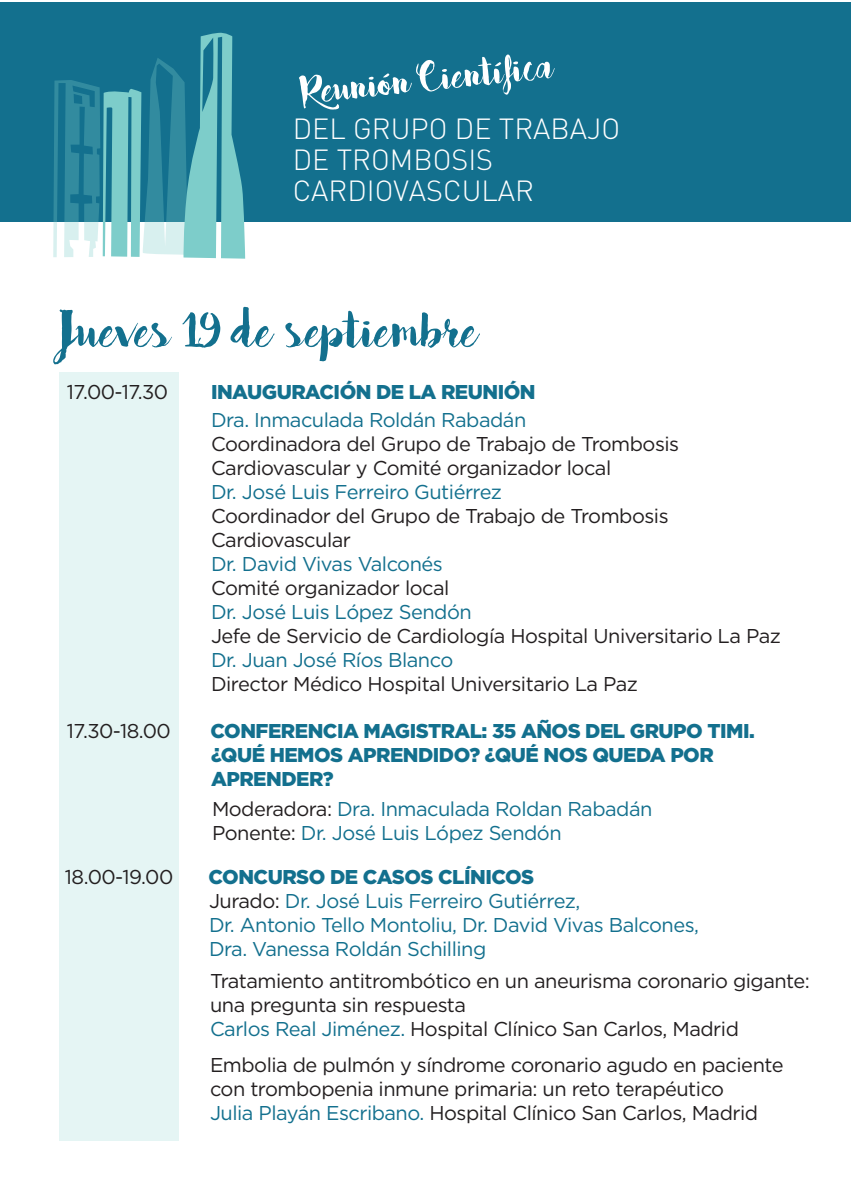
<style>
.page{position:relative;width:851px;height:1191px;background:#fff}
.page>*{position:absolute;margin:0;border:0;box-sizing:border-box;transform-origin:0 0}
.t1{font:60.4px "Bakery";color:#13708e}
.t2{font:46.8px "Bakery";color:#fff}
.t3{font:300 28.8px/31.2px "DIN";color:#fff}
.t4{font:20px/24px "Gotham";letter-spacing:-.025em;color:#231f20}
.t5{font:20px/24px "Gotham";letter-spacing:-.025em;color:#13708e}
.t6{font:900 20px/24px "Gotham";letter-spacing:-.025em;color:#13708e}
.s1{color:#231f20}
.s2{font-weight:900}
.s3{color:#13708e}
</style>
<div class="page">
<div style="left:60px;top:372px;width:119px;height:769px;background:#e5f5f4"></div>
<div style="left:0;top:2px;width:850px;height:220px;background:#13708e"></div>
<svg style="left:53px;top:32px;width:192px;height:227px"></svg>
<h2 class="t2" style="left:298px;top:61px;width:255px;rotate:-6deg">Reunión Científica</h2>
<h3 class="t3" style="left:293px;top:113px;width:329px">DEL GRUPO DE TRABAJO<br>DE TROMBOSIS<br>CARDIOVASCULAR</h3>
<h1 class="t1" style="left:60px;top:291px;width:420px">Jueves 19 de septiembre</h1>
<p class="t4" style="left:67px;top:379px;width:103px">17.00-17.30</p>
<p class="t6" style="left:211px;top:380px;width:326px">INAUGURACIÓN DE LA REUNIÓN</p>
<p class="t5" style="left:211px;top:407px;width:317px">Dra. Inmaculada Roldán Rabadán</p>
<p class="t4" style="left:211px;top:431px;width:469px">Coordinadora del Grupo de Trabajo de Trombosis<br>Cardiovascular y Comité organizador local</p>
<p class="t5" style="left:211px;top:479px;width:292px">Dr. José Luis Ferreiro Gutiérrez</p>
<p class="t4" style="left:211px;top:503px;width:459px">Coordinador del Grupo de Trabajo de Trombosis<br>Cardiovascular</p>
<p class="t5" style="left:211px;top:551px;width:233px">Dr. David Vivas Valconés</p>
<p class="t4" style="left:211px;top:575px;width:240px">Comité organizador local</p>
<p class="t5" style="left:211px;top:599px;width:262px">Dr. José Luis López Sendón</p>
<p class="t4" style="left:211px;top:623px;width:571px">Jefe de Servicio de Cardiología Hospital Universitario La Paz</p>
<p class="t5" style="left:211px;top:647px;width:244px">Dr. Juan José Ríos Blanco</p>
<p class="t4" style="left:211px;top:671px;width:428px">Director Médico Hospital Universitario La Paz</p>
<p class="t4" style="left:67px;top:718px;width:105px">17.30-18.00</p>
<p class="t6" style="left:210px;top:718px;width:545px">CONFERENCIA MAGISTRAL: 35 AÑOS DEL GRUPO TIMI. ¿QUÉ HEMOS APRENDIDO? ¿QUÉ NOS QUEDA POR<br>APRENDER?</p>
<p class="t5" style="left:212px;top:796px;width:442px"><span class="s1">Moderadora:</span> Dra. Inmaculada Roldan Rabadán<br><span class="s1">Ponente:</span> Dr. José Luis López Sendón</p>
<p class="t4" style="left:65px;top:864px;width:110px">18.00-19.00</p>
<p class="t5" style="left:208px;top:864px;width:492px"><span class="s2">CONCURSO DE CASOS CLÍNICOS<br></span><span class="s1">Jurado:</span> Dr. José Luis Ferreiro Gutiérrez,<br>Dr. Antonio Tello Montoliu, Dr. David Vivas Balcones, Dra. Vanessa Roldán Schilling</p>
<p class="t4" style="left:210px;top:968px;width:601px">Tratamiento antitrombótico en un aneurisma coronario gigante: una pregunta sin respuesta<br><span class="s3">Carlos Real Jiménez.</span> Hospital Clínico San Carlos, Madrid</p>
<p class="t4" style="left:210px;top:1052px;width:575px">Embolia de pulmón y síndrome coronario agudo en paciente con trombopenia inmune primaria: un reto terapéutico<br><span class="s3">Julia Playán Escribano.</span> Hospital Clínico San Carlos, Madrid</p>
</div>
